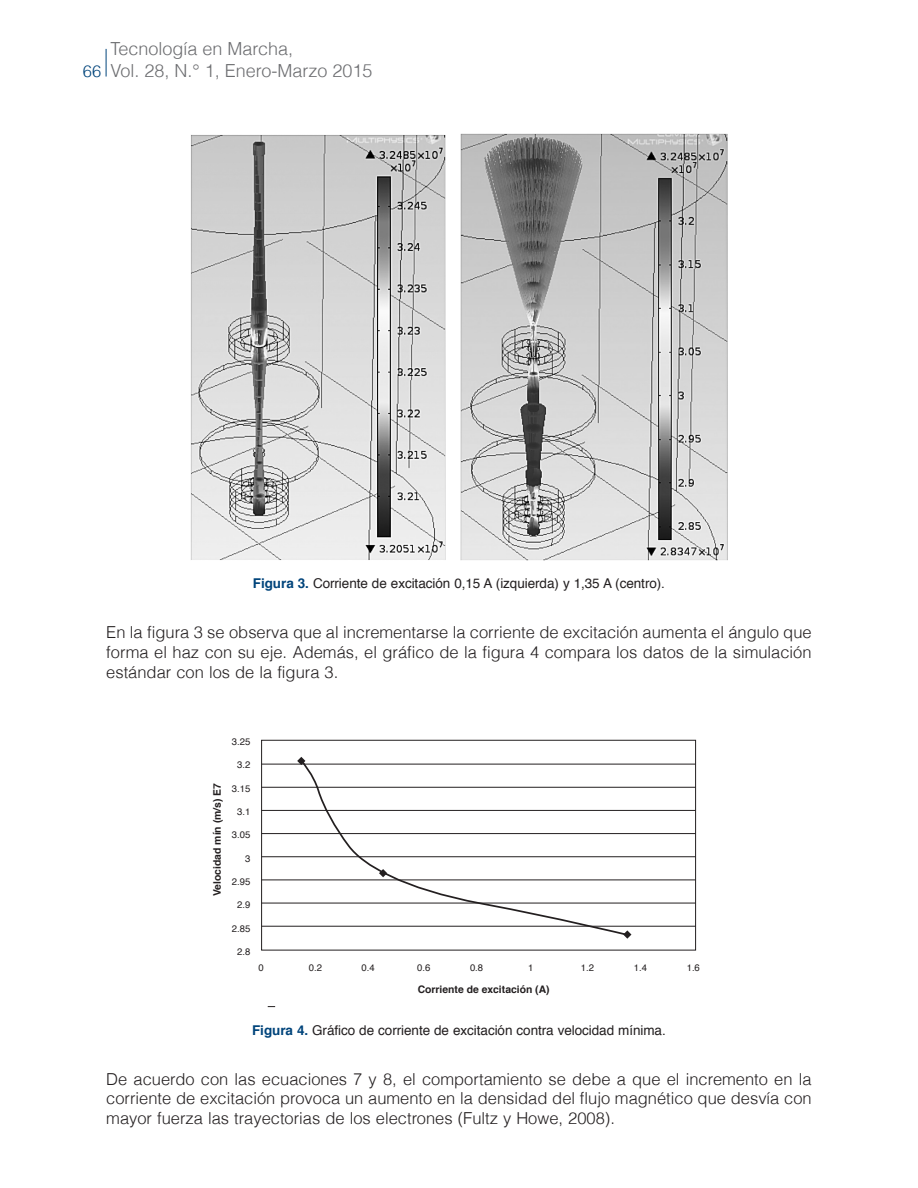
<style>
.page{position:relative;width:918px;height:1188px;background:#fff}
.page>*{position:absolute;margin:0;border:0;box-sizing:border-box;transform-origin:0 0}
.t1{font:300 18px/21.6px "Helvetica";color:#6c6d70}
._6texto{font:300 16.5px/19.8px "Helvetica";color:#231f20;text-align:justify}
._9tituloscuadros{font:13.5px "Helvetica";letter-spacing:-.005em;color:#231f20}
.t2{font:700 10.35px "Helvetica";color:#231f20}
.t3{font:9.45px "Helvetica";color:#231f20}
.s1{font-size:16.5px;color:#00447b}
.s2{font-weight:700;color:#00447b}
</style>
<div class="page">
<svg style="left:106px;top:49px;width:1px;height:28px"></svg>
<img style="left:191px;top:135px;width:254px;height:425px">
<img style="left:460px;top:133px;width:267px;height:427px">
<div style="left:261px;top:740px;width:435px;height:210px;border:1px solid #231f20"></div>
<hr style="left:261px;top:764px;width:435px;height:1px;background:#231f20">
<hr style="left:261px;top:787px;width:435px;height:1px;background:#231f20">
<hr style="left:261px;top:810px;width:435px;height:1px;background:#231f20">
<hr style="left:261px;top:833px;width:435px;height:1px;background:#231f20">
<hr style="left:261px;top:856px;width:435px;height:1px;background:#231f20">
<hr style="left:261px;top:880px;width:435px;height:1px;background:#231f20">
<hr style="left:261px;top:903px;width:435px;height:1px;background:#231f20">
<hr style="left:261px;top:926px;width:435px;height:1px;background:#231f20">
<svg style="left:297px;top:757px;width:8px;height:8px"></svg>
<svg style="left:624px;top:931px;width:7px;height:8px"></svg>
<svg style="left:301px;top:760px;width:327px;height:176px"></svg>
<p class="t1" style="left:83px;top:38px;width:291px;text-indent:28px">Tecnología en Marcha,<br><span class="s1">66</span> Vol. 28, N.° 1, Enero-Marzo 2015</p>
<p class="_9tituloscuadros" style="left:253px;top:573px;width:414px"><span class="s2">Figura 3.</span> Corriente de excitación 0,15 A (izquierda) y 1,35 A (centro).</p>
<p class="_6texto" style="left:106px;top:622px;width:707px">En la figura 3 se observa que al incrementarse la corriente de excitación aumenta el ángulo que forma el haz con su eje. Además, el gráfico de la figura 4 compara los datos de la simulación estándar con los de la figura 3.</p>
<p class="t2" style="left:209px;top:896px;width:115px;rotate:-90deg">Velocidad mín (m/s) E7</p>
<p class="t3" style="left:232px;top:734px;width:20px">3.25</p>
<p class="t3" style="left:237px;top:758px;width:15px">3.2</p>
<p class="t3" style="left:232px;top:781px;width:20px">3.15</p>
<p class="t3" style="left:237px;top:804px;width:15px">3.1</p>
<p class="t3" style="left:232px;top:828px;width:20px">3.05</p>
<p class="t3" style="left:245px;top:851px;width:7px">3</p>
<p class="t3" style="left:232px;top:874px;width:20px">2.95</p>
<p class="t3" style="left:237px;top:898px;width:15px">2.9</p>
<p class="t3" style="left:232px;top:921px;width:20px">2.85</p>
<p class="t3" style="left:237px;top:944px;width:15px">2.8</p>
<p class="t3" style="left:259px;top:961px;width:7px">0</p>
<p class="t3" style="left:309px;top:961px;width:15px">0.2</p>
<p class="t3" style="left:362px;top:961px;width:15px">0.4</p>
<p class="t3" style="left:417px;top:961px;width:15px">0.6</p>
<p class="t3" style="left:470px;top:961px;width:15px">0.8</p>
<p class="t3" style="left:528px;top:961px;width:7px">1</p>
<p class="t3" style="left:581px;top:961px;width:15px">1.2</p>
<p class="t3" style="left:634px;top:961px;width:15px">1.4</p>
<p class="t3" style="left:687px;top:961px;width:15px">1.6</p>
<p class="t2" style="left:418px;top:981px;width:134px">Corriente de excitación (A)</p>
<p class="_9tituloscuadros" style="left:252px;top:1020px;width:415px"><span class="s2">Figura 4.</span> Gráfico de corriente de excitación contra velocidad mínima.</p>
<p class="_6texto" style="left:106px;top:1069px;width:707px">De acuerdo con las ecuaciones 7 y 8, el comportamiento se debe a que el incremento en la corriente de excitación provoca un aumento en la densidad del flujo magnético que desvía con mayor fuerza las trayectorias de los electrones (Fultz y Howe, 2008).</p>
</div>
